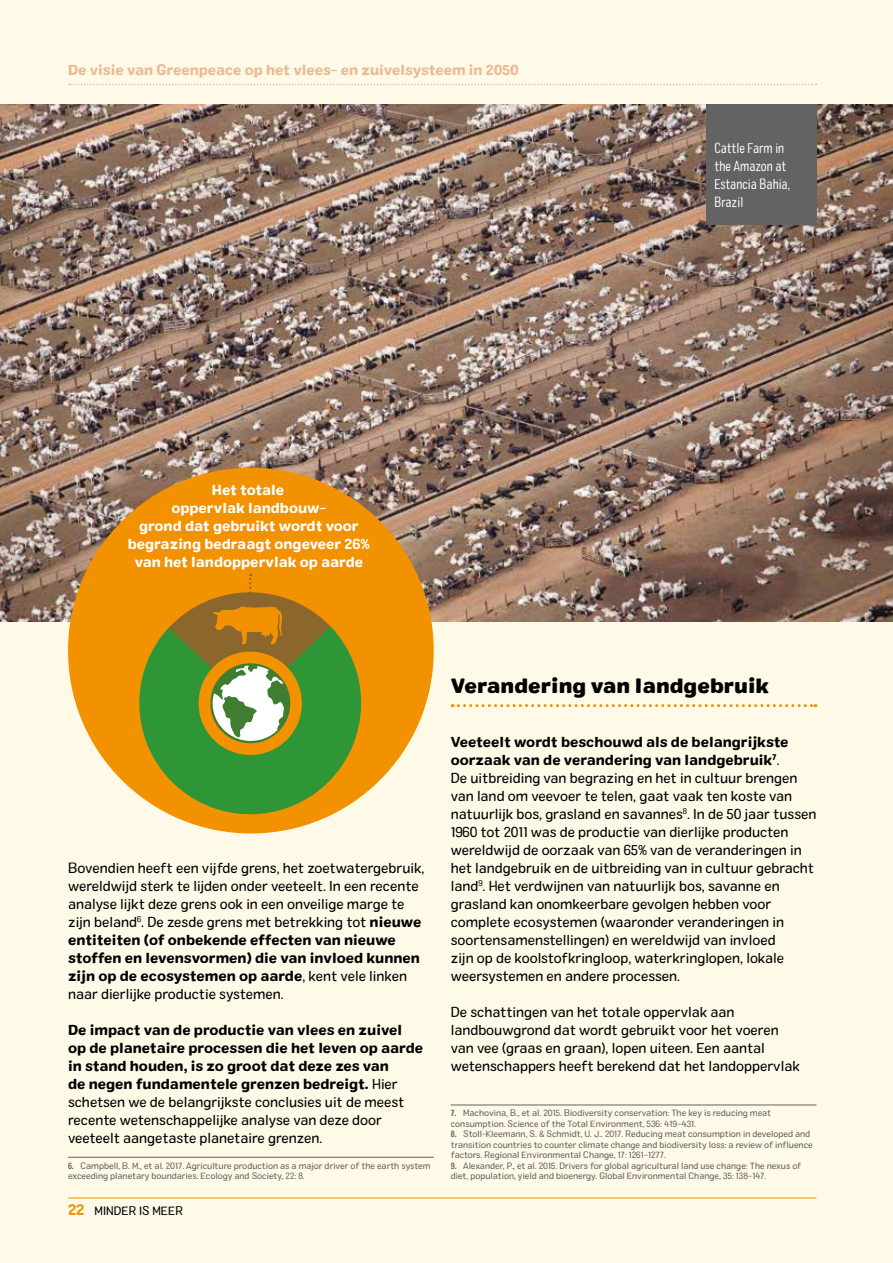
<style>
.page{position:relative;width:893px;height:1263px;background:#fff9e7}
.page>*{position:absolute;margin:0;border:0;box-sizing:border-box;transform-origin:0 0}
.t1{font:20.25px "Colby St Blk";color:#000}
.t2{font:14.25px/18px "Colby St Reg";color:#000}
.t3{font:14.25px/18px "Colby St Bld";color:#000}
.t4{font:14.25px/18px "Colby St Bld";color:#fff;text-align:center}
.t5{font:14.25px "Colby St Bld";color:#ecba92}
.t6{font:14.25px/18px "Colby Nr Lt";color:#fff}
.t7{font:12px "Colby St Reg";color:#000}
.t8{font:9px/10.5px "Colby St Reg";color:#646363}
.s1{font-family:"Colby St Bld"}
.s2{font-family:"Colby St Reg"}
.s3{font-family:"Colby Nr Bld"}
.s4{font-family:"Colby St Bld";font-size:15px;color:#f39200}
</style>
<div class="page">
<hr style="left:68px;top:1198px;width:748px;height:1px;background:#f39200">
<svg style="left:69px;top:84px;width:748px;height:1px"></svg>
<hr style="left:68px;top:1157px;width:366px;height:1px;background:#646363">
<svg style="left:452px;top:704px;width:364px;height:3px"></svg>
<hr style="left:451px;top:1104px;width:365px;height:1px;background:#646363">
<img style="left:0;top:104px;width:893px;height:517px">
<div style="left:68px;top:468px;width:366px;height:365px;background:#f39200;border-radius:50%"></div>
<svg style="left:129px;top:626px;width:244px;height:200px;fill:#2f9638"></svg>
<div style="left:199px;top:652px;width:103px;height:103px;background:#f39200;border-radius:50%"></div>
<svg style="left:169px;top:574px;width:161px;height:169px"></svg>
<div style="left:706px;top:104px;width:110px;height:121px;background:#646363"></div>
<p class="t5" style="left:68px;top:61px;width:452px">De visie van Greenpeace op het vlees- en zuivelsysteem in 2050</p>
<p class="t4" style="left:128px;top:481px;width:244px">Het totale<br>oppervlak landbouw-<br>grond dat gebruikt wordt voor begrazing bedraagt ongeveer 26% van het landoppervlak op aarde</p>
<p class="t6" style="left:714px;top:139px;width:77px">Cattle Farm in the Amazon at<br>Estancia Bahia,<br>Brazil</p>
<p class="t2" style="left:68px;top:859px;width:358px">Bovendien heeft een vijfde grens, het zoetwatergebruik, wereldwijd sterk te lijden onder veeteelt. In een recente analyse lijkt deze grens ook in een onveilige marge te zijn beland<sup>6</sup>. De zesde grens met betrekking tot <span class="s1">nieuwe</span></p>
<p class="t3" style="left:68px;top:931px;width:353px">entiteiten (of onbekende effecten van nieuwe stoffen en levensvormen) die van invloed kunnen zijn op de ecosystemen op aarde<span class="s2">, kent vele linken</span></p>
<p class="t2" style="left:68px;top:985px;width:217px">naar dierlijke productie systemen.</p>
<p class="t3" style="left:68px;top:1021px;width:357px">De impact van de productie van vlees en zuivel op de planetaire processen die het leven op aarde in stand houden, is zo groot dat deze zes van<br>de negen fundamentele grenzen bedreigt. <span class="s2">Hier</span></p>
<p class="t2" style="left:68px;top:1093px;width:338px">schetsen we de belangrijkste conclusies uit de meest recente wetenschappelijke analyse van deze door veeteelt aangetaste planetaire grenzen.</p>
<p class="t8" style="left:68px;top:1160px;width:364px"><span class="s3">6.</span> Campbell, B. M., et al. 2017. Agriculture production as a major driver of the earth system exceeding planetary boundaries. Ecology and Society, 22: 8.</p>
<p class="t7" style="left:68px;top:1203px;width:116px"><span class="s4">22</span> MINDER IS MEER</p>
<h1 class="t1" style="left:451px;top:672px;width:320px">Verandering van landgebruik</h1>
<p class="t3" style="left:451px;top:733px;width:339px">Veeteelt wordt beschouwd als de belangrijkste oorzaak van de verandering van landgebruik<sup>7</sup><span class="s2">.</span></p>
<p class="t2" style="left:451px;top:769px;width:367px">De uitbreiding van begrazing en het in cultuur brengen van land om veevoer te telen, gaat vaak ten koste van natuurlijk bos, grasland en savannes<sup>8</sup>. In de 50 jaar tussen 1960 tot 2011 was de productie van dierlijke producten wereldwijd de oorzaak van 65% van de veranderingen in het landgebruik en de uitbreiding van in cultuur gebracht land<sup>9</sup>. Het verdwijnen van natuurlijk bos, savanne en grasland kan onomkeerbare gevolgen hebben voor complete ecosystemen (waaronder veranderingen in soortensamenstellingen) en wereldwijd van invloed<br>zijn op de koolstofkringloop, waterkringlopen, lokale weersystemen en andere processen.</p>
<p class="t2" style="left:451px;top:1003px;width:351px">De schattingen van het totale oppervlak aan landbouwgrond dat wordt gebruikt voor het voeren van vee (graas en graan), lopen uiteen. Een aantal wetenschappers heeft berekend dat het landoppervlak</p>
<p class="t8" style="left:451px;top:1108px;width:322px"><span class="s3">7.</span> Machovina, B., et al. 2015. Biodiversity conservation: The key is reducing meat consumption. Science of the Total Environment, 536: 419–431.</p>
<p class="t8" style="left:451px;top:1129px;width:364px"><span class="s3">8.</span> Stoll-Kleemann, S. &amp; Schmidt, U. J.. 2017. Reducing meat consumption in developed and transition countries to counter climate change and biodiversity loss: a review of influence factors. Regional Environmental Change, 17: 1261–1277.</p>
<p class="t8" style="left:451px;top:1160px;width:352px"><span class="s3">9.</span> Alexander, P., et al. 2015. Drivers for global agricultural land use change: The nexus of diet, population, yield and bioenergy. Global Environmental Change, 35: 138–147.</p>
</div>
